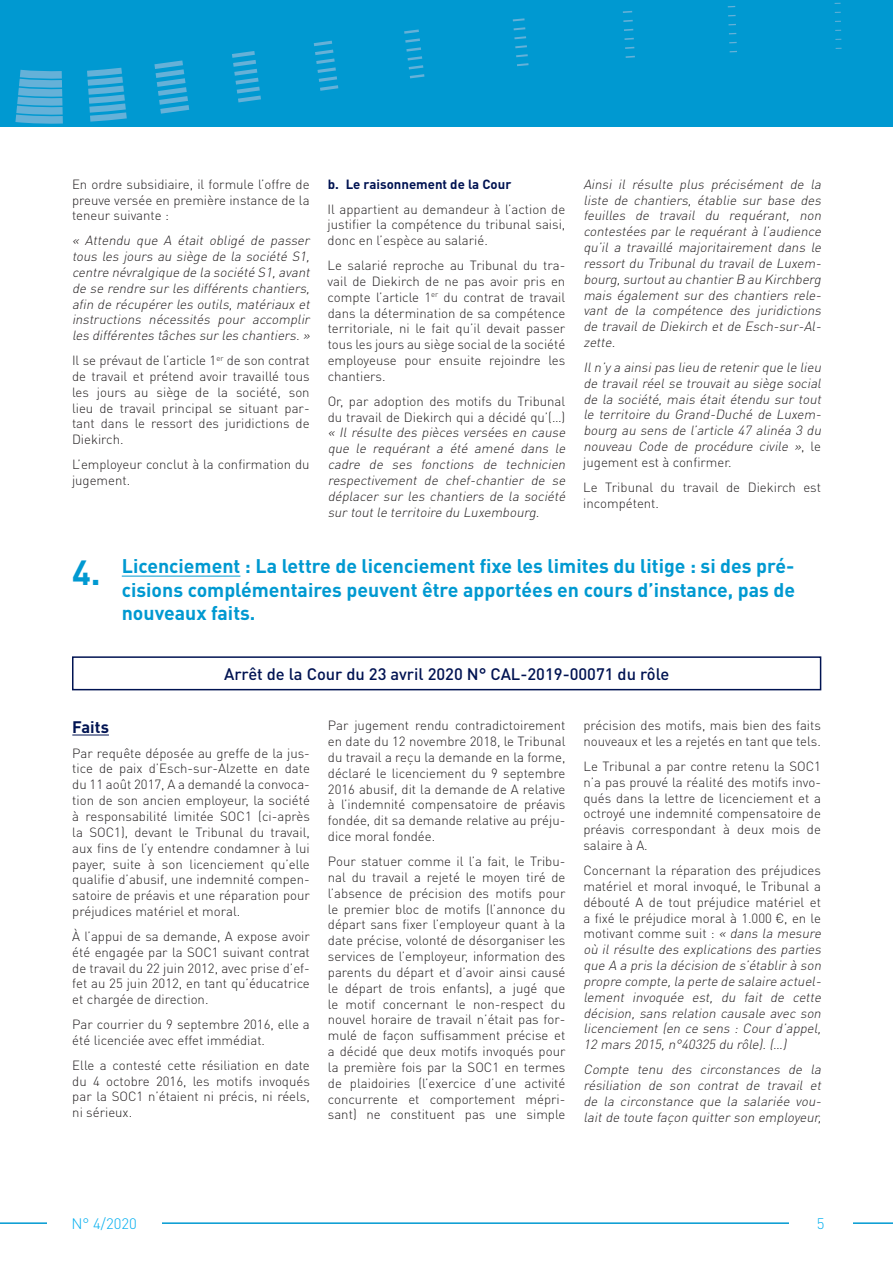
<style>
.page{position:relative;width:893px;height:1263px;background:#fff}
.page>*{position:absolute;margin:0;border:0;box-sizing:border-box;transform-origin:0 0}
.titre{font:700 34.5px "DIN Pro";color:#0099d1}
.Titre_1{font:700 19.5px/23.4px "DIN Pro";color:#0099d1;text-align:justify}
.Arrêt{font:500 16.5px "DIN Pro";color:#001352}
.Soustitre_1{font:700 16.5px "DIN Pro";color:#001352}
.t1{font:300 15px "DIN Pro";color:#00aeef}
.texte_courant{font:300 13.2px/15.9px "DIN Pro";color:#231f20;text-align:justify}
.texte_courant-2{font:italic 300 13.2px/15.9px "DIN Pro";color:#231f20;text-align:justify}
.t2{font:700 13.2px "DIN Pro";color:#001352}
.s1{font-style:normal}
</style>
<div class="page">
<div style="left:0;top:0;width:893px;height:126px;background:#0099d1"></div>
<svg style="left:513px;top:18px;width:12px;height:3px"></svg>
<svg style="left:623px;top:11px;width:9px;height:2px"></svg>
<svg style="left:514px;top:27px;width:11px;height:3px"></svg>
<svg style="left:623px;top:20px;width:10px;height:2px"></svg>
<svg style="left:514px;top:36px;width:12px;height:3px"></svg>
<svg style="left:624px;top:29px;width:9px;height:2px"></svg>
<svg style="left:515px;top:45px;width:12px;height:3px"></svg>
<svg style="left:624px;top:38px;width:10px;height:2px"></svg>
<svg style="left:516px;top:54px;width:12px;height:3px"></svg>
<svg style="left:625px;top:47px;width:9px;height:2px"></svg>
<svg style="left:15px;top:70px;width:48px;height:54px"></svg>
<svg style="left:87px;top:68px;width:40px;height:54px"></svg>
<svg style="left:154px;top:60px;width:35px;height:54px"></svg>
<svg style="left:232px;top:51px;width:29px;height:51px"></svg>
<svg style="left:314px;top:41px;width:24px;height:50px"></svg>
<svg style="left:404px;top:29px;width:20px;height:49px"></svg>
<svg style="left:517px;top:63px;width:12px;height:3px"></svg>
<svg style="left:626px;top:56px;width:9px;height:2px"></svg>
<hr style="left:0;top:1222px;width:893px;height:2px;background:#0099d1">
<div style="left:789px;top:1217px;width:64px;height:46px;background:#fff"></div>
<div style="left:47px;top:1217px;width:115px;height:46px;background:#fff"></div>
<hr style="left:72px;top:734px;width:37px;height:1px;background:#001352">
<div style="left:72px;top:656px;width:749px;height:34px;border:2px solid #001352"></div>
<hr style="left:122px;top:576px;width:118px;height:1px;background:#0099d1">
<p class="texte_courant" style="left:72px;top:175px;width:239px">En ordre subsidiaire, il formule l’offre de preuve versée en première instance de la teneur suivante :</p>
<p class="texte_courant-2" style="left:72px;top:232px;width:242px">« Attendu que A était obligé de passer tous les jours au siège de la société S1, centre névralgique de la société S1,avant de se rendre sur les différents chantiers, afin de récupérer les outils, matériaux et instructions nécessités pour accomplir les différentes tâches surles chantiers.»</p>
<p class="texte_courant" style="left:72px;top:352px;width:239px">Il se prévaut de l’article 1<sup>er</sup> de son contrat de travail et prétend avoir travaillé tous les jours au siège de la société, son lieu de travail principal se situant par&shy;tant dans le ressort des juridictions de Diekirch.</p>
<p class="texte_courant" style="left:72px;top:456px;width:239px">L’employeur conclut à la confirmation du jugement.</p>
<p class="t2" style="left:328px;top:175px;width:185px">b. Le raisonnement de la Cour</p>
<p class="texte_courant" style="left:328px;top:200px;width:239px">Il appartient au demandeur à l’action de justifier la compétence du tribunal saisi, donc en l’espèce au salarié.</p>
<p class="texte_courant" style="left:328px;top:257px;width:239px">Le salarié reproche au Tribunal du tra&shy;vail de Diekirch de ne pas avoir pris en compte l’article 1<sup>er</sup> du contrat de travail dans la détermination de sa compétence territoriale, ni le fait qu’il devait passer tous les jours au siège social de la société employeuse pour ensuite rejoindre les chantiers.</p>
<p class="texte_courant-2" style="left:328px;top:392px;width:242px;text-align:left"><span class="s1">Or, par adoption des motifs du Tribunal du travail de Diekirch qui a décidé qu’(…) </span>« Il résulte des pièces versées en cause que le requérant a été amené dans le cadre de ses fonctions de technicien respectivement de chef-chantier de se déplacer sur les chantiers de la société surtoutle territoire du Luxembourg.</p>
<p class="texte_courant-2" style="left:583px;top:175px;width:242px">Ainsi il résulte plus précisément de la liste de chantiers, établie sur base des feuilles de travail du requérant, non contestées par le requérant à l’audience qu’il a travaillé majoritairement dans le ressort du Tribunal du travail de Luxem&shy;bourg,surtoutau chantierB au Kirchberg mais également sur des chantiers rele&shy;vant de la compétence des juridictions de travail de Diekirch et de Esch-sur-Al&shy;zette.</p>
<p class="texte_courant-2" style="left:583px;top:359px;width:242px;text-align:left">Iln’y a ainsipas lieu de retenirque le lieu de travail réel se trouvait au siège social de la société, mais était étendu sur tout le territoire du Grand-Duché de Luxem&shy;bourg au sens de l’article 47 alinéa 3 du nouveau Code de procédure civile »<span class="s1">, l e jugement est à confirmer.</span></p>
<p class="texte_courant" style="left:583px;top:479px;width:239px">Le Tribunal du travail de Diekirch est incompétent.</p>
<p class="titre" style="left:72px;top:549px;width:30px">4.</p>
<p class="Titre_1" style="left:122px;top:554px;width:675px">Licenciement : La lettre de licenciement fixe les limites du litige : si des pré&shy;cisions complémentaires peuvent être apportées en cours d’instance, pas de nouveaux faits.</p>
<p class="Arrêt" style="left:224px;top:662px;width:447px">Arrêt de la Cour du 23 avril 2020 N° CAL-2019-00071 du rôle</p>
<p class="Soustitre_1" style="left:72px;top:716px;width:38px">Faits</p>
<p class="texte_courant" style="left:72px;top:744px;width:239px">Par requête déposée au greffe de la jus&shy;tice de paix d’Esch-sur-Alzette en date du 11 août 2017, A a demandé la convoca&shy;tion de son ancien employeur, la société à responsabilité limitée SOC1 (ci-après la SOC1), devant le Tribunal du travail, aux fins de l’y entendre condamner à lui payer, suite à son licenciement qu’elle qualifie d’abusif, une indemnité compen&shy;satoire de préavis et une réparation pour préjudices matériel et moral.</p>
<p class="texte_courant" style="left:72px;top:928px;width:239px">À l’appui de sa demande, A expose avoir été engagée par la SOC1 suivant contrat de travail du 22 juin 2012, avec prise d’ef&shy;fet au 25 juin 2012, en tant qu’éducatrice et chargée de direction.</p>
<p class="texte_courant" style="left:72px;top:1016px;width:239px">Par courrier du 9 septembre 2016, elle a été licenciée avec effet immédiat.</p>
<p class="texte_courant" style="left:72px;top:1056px;width:239px">Elle a contesté cette résiliation en date du 4 octobre 2016, les motifs invoqués par la SOC1 n’étaient ni précis, ni réels, ni sérieux.</p>
<p class="texte_courant" style="left:328px;top:717px;width:239px">Par jugement rendu contradictoirement en date du 12 novembre 2018, le Tribunal du travail a reçu la demande en la forme, déclaré le licenciement du 9 septembre 2016 abusif, dit la demande de A relative à l’indemnité compensatoire de préavis fondée, dit sa demande relative au préju&shy;dice moral fondée.</p>
<p class="texte_courant" style="left:328px;top:853px;width:239px">Pour statuer comme il l’a fait, le Tribu&shy;nal du travail a rejeté le moyen tiré de l’absence de précision des motifs pour le premier bloc de motifs (l’annonce du départ sans fixer l’employeur quant à la date précise, volonté de désorganiser les services de l’employeur, information des parents du départ et d’avoir ainsi causé le départ de trois enfants), a jugé que le motif concernant le non-respect du nouvel horaire de travail n’était pas for&shy;mulé de façon suffisamment précise et a décidé que deux motifs invoqués pour la première fois par la SOC1 en termes de plaidoiries (l’exercice d’une activité concurrente et comportement mépri&shy;sant) ne constituent pas une simple</p>
<p class="texte_courant" style="left:583px;top:717px;width:239px">précision des motifs, mais bien des faits nouveaux et les a rejetés en tant que tels.</p>
<p class="texte_courant" style="left:583px;top:758px;width:239px">Le Tribunal a par contre retenu la SOC1 n’a pas prouvé la réalité des motifs invo&shy;qués dans la lettre de licenciement et a octroyé une indemnité compensatoire de préavis correspondant à deux mois de salaire à A.</p>
<p class="texte_courant-2" style="left:583px;top:862px;width:242px;text-align:left"><span class="s1">Concernant la réparation des préjudices matériel et moral invoqué, le Tribunal a débouté A de tout préjudice matériel et a fixé le préjudice moral à 1.000 €, en le motivant comme suit :</span> « dans la mesure où il résulte des explications des parties que A a pris la décision de s’établirà son propre compte,la perte de salaire actuel&shy;lement invoquée est, du fait de cette décision, sans relation causale avec son licenciement (en ce sens : Cour d’appel, 12 mars 2015,n°40325 du rôle).(…)</p>
<p class="texte_courant-2" style="left:583px;top:1061px;width:242px">Compte tenu des circonstances de la résiliation de son contrat de travail et de la circonstance que la salariée vou&shy;laitde toute façon quitterson employeur,</p>
<p class="t1" style="left:71px;top:1213px;width:67px">N° 4/2020</p>
<p class="t1" style="left:817px;top:1213px;width:9px">5</p>
</div>
